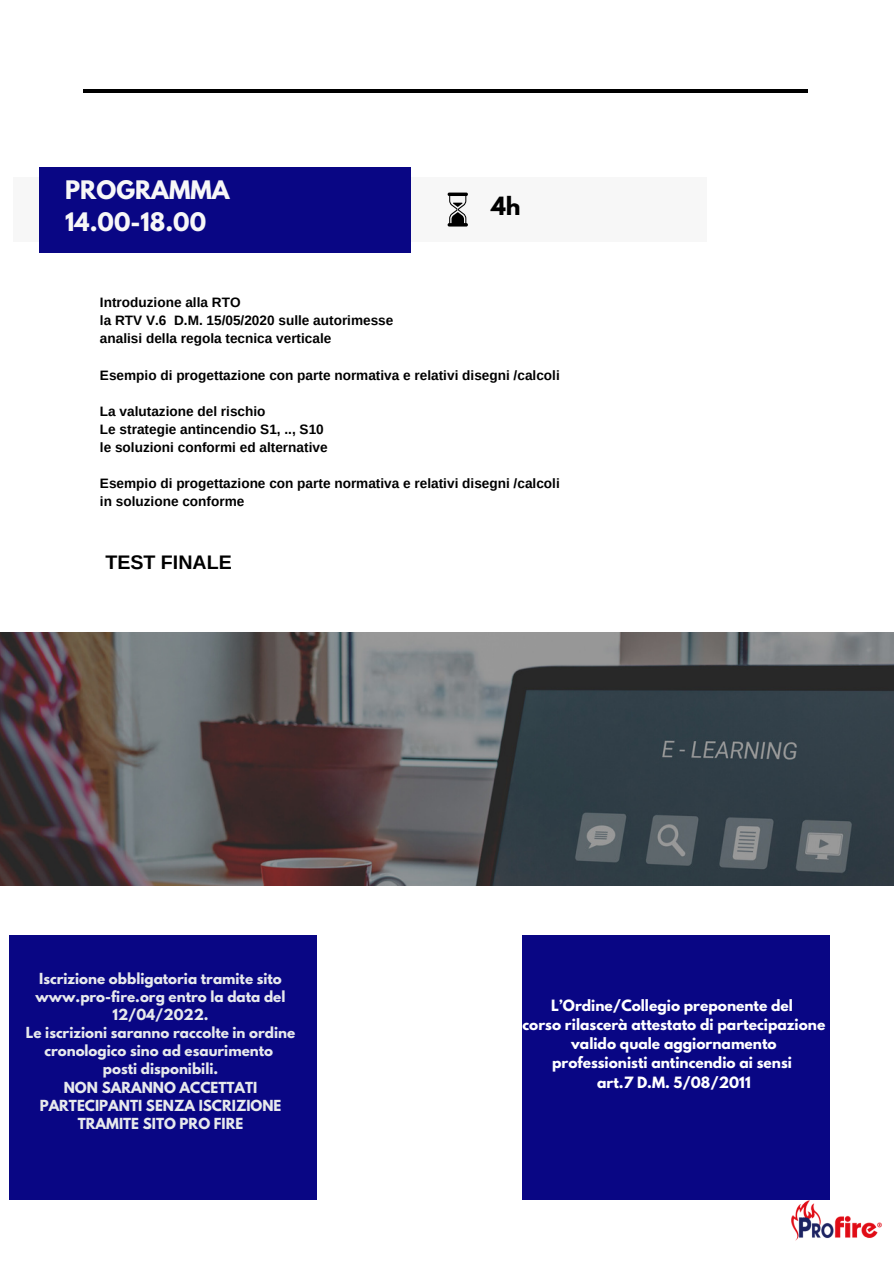
<style>
.page{position:relative;width:894px;height:1264px;background:#fff}
.page>*{position:absolute;margin:0;border:0;box-sizing:border-box;transform-origin:0 0}
.t1{font:700 22.65px "League Spartan";color:#f7f7f7}
.t2{font:700 22.2px "League Spartan";color:#000}
.t3{font:700 19.65px "Arimo";color:#000}
.t4{font:700 13.8px "League Spartan";color:#fff}
.t5{font:700 13.65px "Arimo";color:#000}
.t6{font:700 13.5px/18px "League Spartan";color:#e7e9ec;text-align:center}
</style>
<div class="page">
<hr style="left:83px;top:89px;width:724px;height:4px;background:#000">
<div style="left:13px;top:177px;width:693px;height:65px;background:#f7f7f7"></div>
<svg style="left:447px;top:192px;width:21px;height:34px"></svg>
<img style="left:0;top:632px;width:893px;height:253px">
<img style="left:791px;top:1187px;width:91px;height:54px">
<div style="left:9px;top:935px;width:308px;height:265px;background:#090684"></div>
<div style="left:522px;top:935px;width:307px;height:265px;background:#090684"></div>
<div style="left:39px;top:167px;width:372px;height:85px;background:#090684"></div>
<p class="t1" style="left:65px;top:179px;width:166px">PROGRAMMA</p>
<p class="t1" style="left:65px;top:210px;width:142px">14.00-18.00</p>
<p class="t2" style="left:491px;top:195px;width:31px">4h</p>
<p class="t5" style="left:100px;top:295px;width:142px">Introduzione alla RTO</p>
<p class="t5" style="left:100px;top:313px;width:295px">la RTV V.6 D.M. 15/05/2020 sulle autorimesse</p>
<p class="t5" style="left:100px;top:331px;width:233px">analisi della regola tecnica verticale</p>
<p class="t5" style="left:100px;top:367px;width:461px">Esempio di progettazione con parte normativa e relativi disegni /calcoli</p>
<p class="t5" style="left:100px;top:403px;width:167px">La valutazione del rischio</p>
<p class="t5" style="left:100px;top:421px;width:225px">Le strategie antincendio S1, .., S10</p>
<p class="t5" style="left:100px;top:439px;width:229px">le soluzioni conformi ed alternative</p>
<p class="t5" style="left:100px;top:475px;width:461px">Esempio di progettazione con parte normativa e relativi disegni /calcoli</p>
<p class="t5" style="left:100px;top:493px;width:146px">in soluzione conforme</p>
<p class="t3" style="left:105px;top:551px;width:128px">TEST FINALE</p>
<p class="t6" style="left:36px;top:971px;width:251px">Iscrizione obbligatoria tramite sito www.pro-fire.org entro la data del<br>12/04/2022.</p>
<p class="t6" style="left:26px;top:1025px;width:271px">Le iscrizioni saranno raccolte in ordine cronologico sino ad esaurimento</p>
<p class="t6" style="left:103px;top:1061px;width:117px">posti disponibili.</p>
<p class="t6" style="left:40px;top:1079px;width:243px">NON SARANNO ACCETTATI<br>PARTECIPANTI SENZA ISCRIZIONE<br>TRAMITE SITO PRO FIRE</p>
<p class="t4" style="left:551px;top:998px;width:243px">L’Ordine/Collegio preponente del</p>
<p class="t4" style="left:522px;top:1017px;width:304px">corso rilascerà attestato di partecipazione</p>
<p class="t4" style="left:571px;top:1036px;width:207px">valido quale aggiornamento</p>
<p class="t4" style="left:552px;top:1055px;width:241px">professionisti antincendio ai sensi</p>
<p class="t4" style="left:597px;top:1075px;width:155px">art.7 D.M. 5/08/2011</p>
</div>
